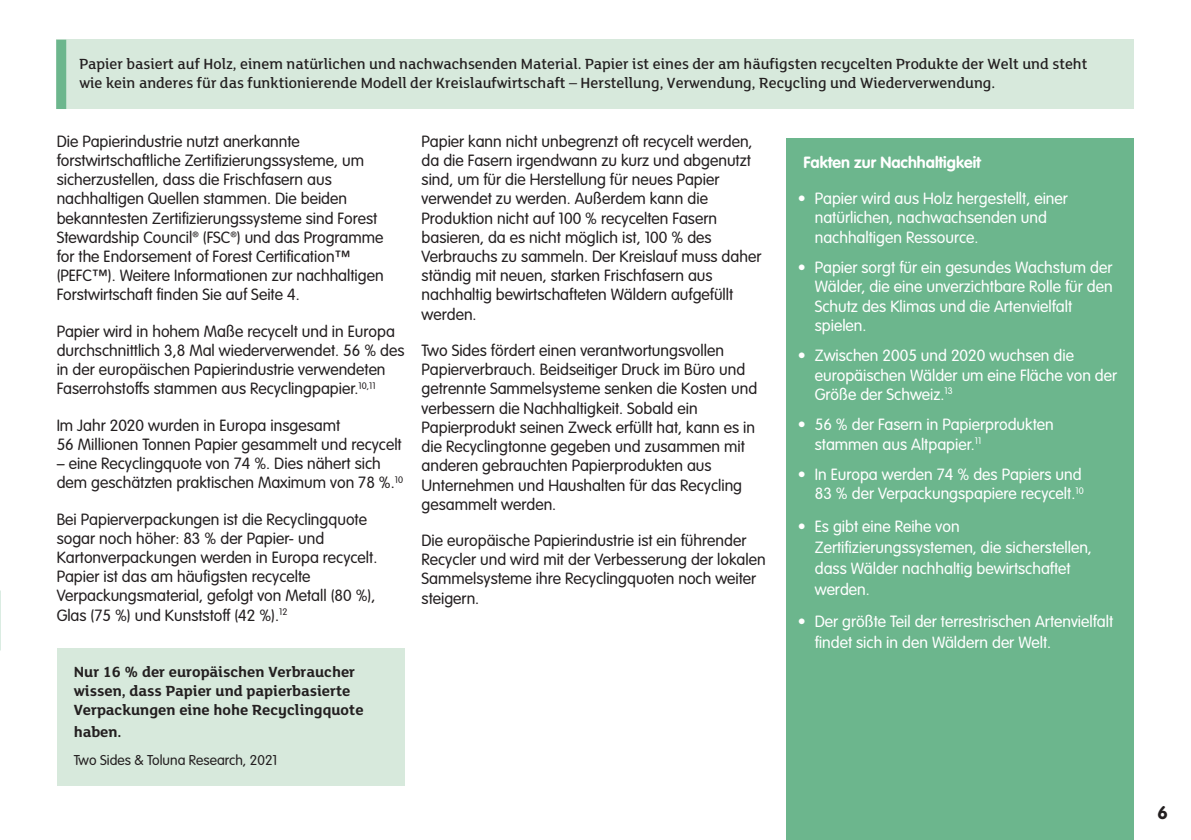
<style>
.page{position:relative;width:1191px;height:840px;background:#fff}
.page>*{position:absolute;margin:0;border:0;box-sizing:border-box;transform-origin:0 0}
.t1{font:700 18px "VAG Rounded LT Pro";color:#231f20}
.Body{font:300 16px/19.2px "VAG Rounded LT Pro";color:#231f20}
.t2{font:300 16px/19.2px "VAG Rounded LT Pro";color:#fff}
.Intro_Paragraph{font:500 16px/19.2px "FS Lola";color:#231f20}
.Pull_Out_Quote{font:700 16px/19.2px "FS Lola";color:#231f20}
.Solid_Green_Backgrou{font:700 16px "VAG Rounded LT Pro";color:#fff}
.Pull_Out_Quote_-_Sou{font:300 14px "VAG Rounded LT Pro";color:#231f20}
</style>
<div class="page">
<img style="left:0;top:0;width:1px;height:839px">
<div style="left:57px;top:40px;width:1077px;height:69px;background:#d7e9dc"></div>
<div style="left:56px;top:40px;width:10px;height:69px;background:#6cb68d"></div>
<div style="left:786px;top:138px;width:348px;height:147px;background:#6cb68d"></div>
<div style="left:786px;top:243px;width:348px;height:204px;background:#6cb68d"></div>
<div style="left:786px;top:401px;width:348px;height:165px;background:#6cb68d"></div>
<div style="left:786px;top:502px;width:348px;height:209px;background:#6cb68d"></div>
<div style="left:786px;top:710px;width:348px;height:129px;background:#6cb68d"></div>
<div style="left:57px;top:647px;width:347px;height:111px;background:#d7e9dc"></div>
<div style="left:57px;top:737px;width:347px;height:48px;background:#d7e9dc"></div>
<p class="Intro_Paragraph" style="left:79px;top:54px;width:1009px">Papier basiert auf Holz, einem natürlichen und nachwachsenden Material. Papier ist eines der am häufigsten recycelten Produkte der Welt und steht wie kein anderes für das funktionierende Modell der Kreislaufwirtschaft – Herstellung, Verwendung, Recycling und Wiederverwendung.</p>
<p class="Body" style="left:57px;top:132px;width:328px">Die Papierindustrie nutzt anerkannte forstwirtschaftliche Zertifizierungssysteme, um sicherzustellen, dass die Frischfasern aus nachhaltigen Quellen stammen. Die beiden bekanntesten Zertifizierungssysteme sind Forest Stewardship Council® (FSC®) und das Programme for the Endorsement of Forest Certification™ (PEFC™). Weitere Informationen zur nachhaltigen Forstwirtschaft finden Sie auf Seite 4.</p>
<p class="Body" style="left:57px;top:322px;width:349px">Papier wird in hohem Maße recycelt und in Europa durchschnittlich 3,8 Mal wiederverwendet. 56 % des in der europäischen Papierindustrie verwendeten Faserrohstoffs stammen aus Recyclingpapier.<sup>10,11</sup></p>
<p class="Body" style="left:57px;top:415px;width:346px">Im Jahr 2020 wurden in Europa insgesamt<br>56 Millionen Tonnen Papier gesammelt und recycelt</p>
<p class="Body" style="left:57px;top:454px;width:348px">– eine Recyclingquote von 74 %. Dies nähert sich dem geschätzten praktischen Maximum von 78 %.<sup>10</sup></p>
<p class="Body" style="left:57px;top:509px;width:322px">Bei Papierverpackungen ist die Recyclingquote sogar noch höher: 83 % der Papier- und Kartonverpackungen werden in Europa recycelt.<br>Papier ist das am häufigsten recycelte Verpackungsmaterial, gefolgt von Metall (80 %), Glas (75 %) und Kunststoff (42 %).<sup>12</sup></p>
<p class="Body" style="left:421px;top:132px;width:341px">Papier kann nicht unbegrenzt oft recycelt werden, da die Fasern irgendwann zu kurz und abgenutzt sind, um für die Herstellung für neues Papier verwendet zu werden. Außerdem kann die Produktion nicht auf 100 % recycelten Fasern basieren, da es nicht möglich ist, 100 % des Verbrauchs zu sammeln. Der Kreislauf muss daher ständig mit neuen, starken Frischfasern aus nachhaltig bewirtschafteten Wäldern aufgefüllt werden.</p>
<p class="Body" style="left:421px;top:341px;width:337px">Two Sides fördert einen verantwortungsvollen Papierverbrauch. Beidseitiger Druck im Büro und getrennte Sammelsysteme senken die Kosten und verbessern die Nachhaltigkeit. Sobald ein Papierprodukt seinen Zweck erfüllt hat, kann es in die Recyclingtonne gegeben und zusammen mit anderen gebrauchten Papierprodukten aus Unternehmen und Haushalten für das Recycling gesammelt werden.</p>
<p class="Body" style="left:421px;top:531px;width:345px">Die europäische Papierindustrie ist ein führender Recycler und wird mit der Verbesserung der lokalen Sammelsysteme ihre Recyclingquoten noch weiter steigern.</p>
<p class="Pull_Out_Quote" style="left:74px;top:662px;width:291px">Nur 16 % der europäischen Verbraucher wissen, dass Papier und papierbasierte<br>Verpackungen eine hohe Recyclingquote</p>
<p class="Pull_Out_Quote" style="left:74px;top:722px;width:49px">haben.</p>
<p class="Pull_Out_Quote_-_Sou" style="left:74px;top:751px;width:205px">Two Sides &amp; Toluna Research, 2021</p>
<p class="Solid_Green_Backgrou" style="left:803px;top:152px;width:179px">Fakten zur Nachhaltigkeit</p>
<p class="t2" style="left:814px;top:189px;width:255px;text-indent:-17px">• Papier wird aus Holz hergestellt, einer natürlichen, nachwachsenden und nachhaltigen Ressource.</p>
<p class="t2" style="left:814px;top:258px;width:299px;text-indent:-17px">• Papier sorgt für ein gesundes Wachstum der Wälder, die eine unverzichtbare Rolle für den Schutz des Klimas und die Artenvielfalt spielen.</p>
<p class="t2" style="left:814px;top:346px;width:304px;text-indent:-17px">• Zwischen 2005 und 2020 wuchsen die europäischen Wälder um eine Fläche von der<br>Größe der Schweiz.<sup>13</sup></p>
<p class="t2" style="left:814px;top:415px;width:240px;text-indent:-17px">• 56 % der Fasern in Papierprodukten stammen aus Altpapier.<sup>11</sup></p>
<p class="t2" style="left:797px;top:465px;width:287px;text-align:right">• In Europa werden 74 % des Papiers und<br>83 % der Verpackungspapiere recycelt.<sup>10</sup></p>
<p class="t2" style="left:814px;top:516px;width:279px;line-height:21px;text-indent:-17px">• Es gibt eine Reihe von<br>Zertifizierungssystemen, die sicherstellen, dass Wälder nachhaltig bewirtschaftet werden.</p>
<p class="t2" style="left:814px;top:611px;width:300px;line-height:21px;text-indent:-17px">• Der größte Teil der terrestrischen Artenvielfalt findet sich in den Wäldern der Welt.</p>
<p class="t1" style="left:1157px;top:800px;width:12px">6</p>
</div>
